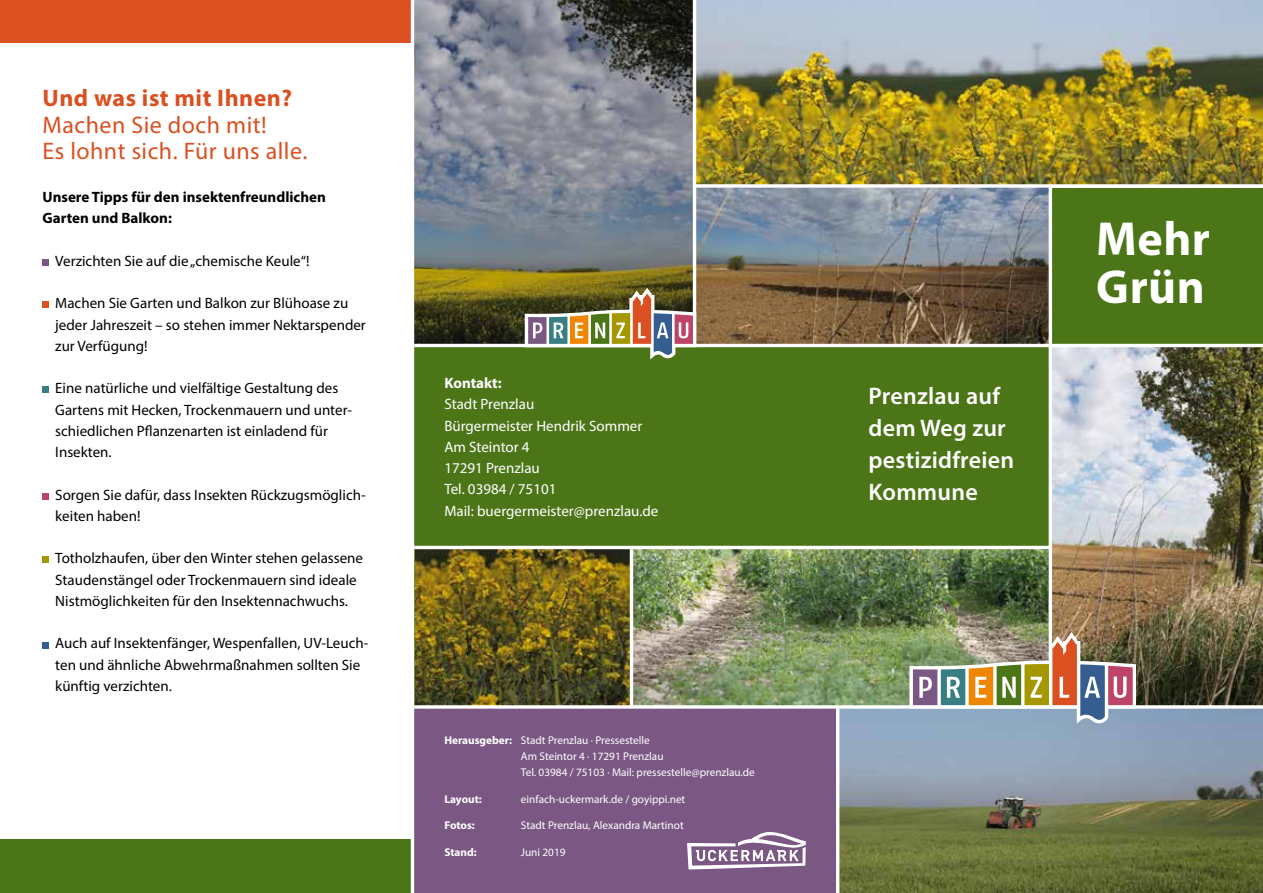
<style>
.page{position:relative;width:1263px;height:893px;background:#fff}
.page>*{position:absolute;margin:0;border:0;box-sizing:border-box;transform-origin:0 0}
.t1{font:700 48px/47.8px "Myriad Pro";letter-spacing:.01em;color:#fff}
.t2{font:600 24px/32px "Myriad Pro";letter-spacing:.01em;color:#fff}
.t3{font:24px/26.5px "Myriad Pro";letter-spacing:.02em;color:#da5021}
.t4{font:700 24px "Myriad Pro";letter-spacing:.02em;color:#da5021}
.t5{font:15px/21.3px "Myriad Pro";color:#000}
.t6{font:15px/21.3px "Myriad Pro";color:#fff}
.t7{font:700 15px/21.3px "Myriad Pro";color:#000}
.t8{font:700 15px "Myriad Pro";color:#fff}
.t9{font:11.25px/15.9px "Myriad Pro";color:#fff}
.t10{font:700 11.25px "Myriad Pro";color:#fff}
.s1{font-weight:700}
</style>
<div class="page">
<img style="left:1052px;top:347px;width:211px;height:358px">
<img style="left:415px;top:549px;width:215px;height:156px">
<img style="left:633px;top:549px;width:416px;height:156px">
<img style="left:696px;top:0;width:567px;height:184px">
<div style="left:412px;top:707px;width:427px;height:186px;background:#7b5884"></div>
<div style="left:1050px;top:188px;width:213px;height:157px;background:#4c7518"></div>
<img style="left:414px;top:0;width:279px;height:344px">
<div style="left:0;top:0;width:412px;height:43px;background:#da5021"></div>
<div style="left:0;top:840px;width:411px;height:53px;background:#4c7518"></div>
<img style="left:696px;top:188px;width:353px;height:156px">
<img style="left:839px;top:709px;width:424px;height:184px">
<div style="left:414px;top:345px;width:636px;height:201px;background:#4c7518"></div>
<hr style="left:1049px;top:186px;width:3px;height:500px;background:#fff">
<hr style="left:414px;top:344px;width:849px;height:3px;background:#fff">
<svg style="left:696px;top:184px;width:567px;height:4px"></svg>
<svg style="left:414px;top:705px;width:849px;height:4px"></svg>
<div style="left:43px;top:259px;width:6px;height:7px;background:#7b5884"></div>
<div style="left:43px;top:301px;width:6px;height:7px;background:#da5021"></div>
<div style="left:43px;top:386px;width:6px;height:7px;background:#377f82"></div>
<div style="left:43px;top:493px;width:6px;height:7px;background:#bd4466"></div>
<div style="left:43px;top:556px;width:6px;height:7px;background:#a49700"></div>
<div style="left:43px;top:641px;width:6px;height:7px;background:#365d90"></div>
<hr style="left:836px;top:709px;width:3px;height:184px;background:#fff">
<hr style="left:411px;top:0;width:3px;height:893px;background:#fff">
<svg style="left:524px;top:286px;width:173px;height:74px"></svg>
<svg style="left:687px;top:832px;width:119px;height:38px"></svg>
<img style="left:909px;top:632px;width:227px;height:93px">
<h2 class="t4" style="left:43px;top:83px;width:251px">Und was ist mit Ihnen?</h2>
<h2 class="t3" style="left:43px;top:111px;width:266px">Machen Sie doch mit!<br>Es lohnt sich. Für uns alle.</h2>
<p class="t7" style="left:43px;top:186px;width:285px">Unsere Tipps für den insektenfreundlichen<br>Garten und Balkon:</p>
<p class="t5" style="left:43px;top:250px;width:268px">• Verzichten Sie auf die „chemische Keule“!</p>
<p class="t5" style="left:55px;top:292px;width:312px;text-indent:-13px">• Machen Sie Garten und Balkon zur Blühoase zu jeder Jahreszeit – so stehen immer Nektarspender zur Verfügung!</p>
<p class="t5" style="left:55px;top:377px;width:298px;text-indent:-13px">• Eine natürliche und vielfältige Gestaltung des Gartens mit Hecken, Trockenmauern und unter&shy;schiedlichen Pflanzenarten ist einladend für Insekten.</p>
<p class="t5" style="left:55px;top:484px;width:312px;text-indent:-13px">• Sorgen Sie dafür, dass Insekten Rückzugsmöglich&shy;keiten haben!</p>
<p class="t5" style="left:43px;top:547px;width:322px;text-align:center">• Totholzhaufen, über den Winter stehen gelassene<br>Staudenstängel oder Trockenmauern sind ideale<br>Nistmöglichkeiten für den Insektennachwuchs.</p>
<p class="t5" style="left:55px;top:632px;width:315px;text-indent:-13px">• Auch auf Insektenfänger, Wespenfallen, UV-Leuch&shy;ten und ähnliche Abwehrmaßnahmen sollten Sie künftig verzichten.</p>
<p class="t8" style="left:444px;top:373px;width:59px">Kontakt:</p>
<p class="t6" style="left:444px;top:393px;width:216px">Stadt Prenzlau<br>Bürgermeister Hendrik Sommer<br>Am Steintor 4<br>17291 Prenzlau<br>Tel. 03984 / 75101<br>Mail: buergermeister@prenzlau.de</p>
<p class="t9" style="left:521px;top:732px;width:235px;text-indent:-77px"><span class="s1">Herausgeber:</span> Stadt Prenzlau · Pressestelle<br>Am Steintor 4 · 17291 Prenzlau<br>Tel. 03984 / 75103 · Mail: pressestelle@prenzlau.de</p>
<p class="t10" style="left:444px;top:791px;width:39px">Layout:</p>
<p class="t9" style="left:521px;top:791px;width:166px">einfach-uckermark.de / goyippi.net</p>
<p class="t10" style="left:444px;top:818px;width:32px">Fotos:</p>
<p class="t9" style="left:521px;top:817px;width:164px">Stadt Prenzlau, Alexandra Martinot</p>
<p class="t10" style="left:444px;top:845px;width:34px">Stand:</p>
<p class="t9" style="left:521px;top:844px;width:46px">Juni 2019</p>
<h2 class="t2" style="left:868px;top:379px;width:147px">Prenzlau auf dem Weg zur pestizidfreien<br>Kommune</h2>
<h1 class="t1" style="left:1096px;top:213px;width:115px">Mehr<br>Grün</h1>
</div>
